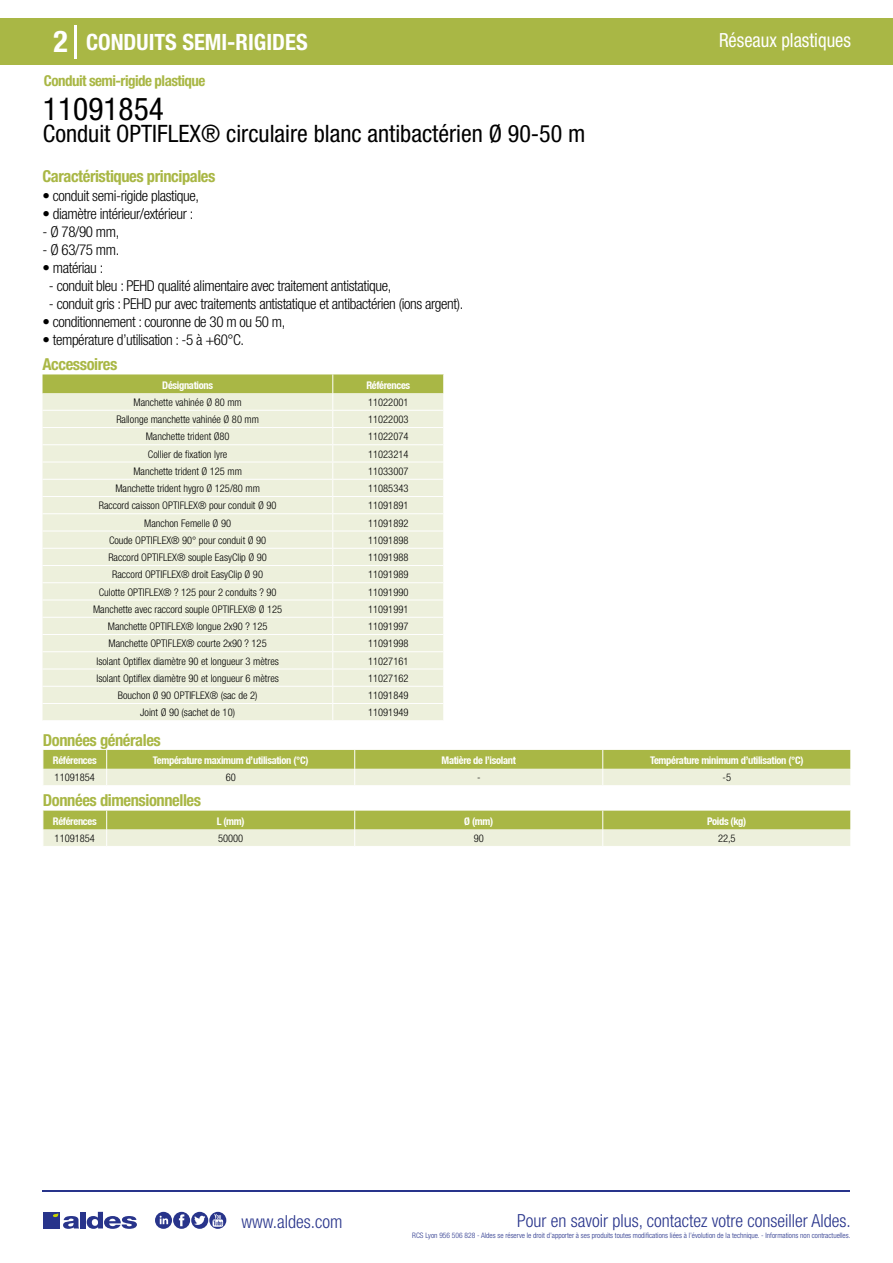
<style>
.page{position:relative;width:893px;height:1263px;background:#fff}
.page>*{position:absolute;margin:0;border:0;box-sizing:border-box;transform-origin:0 0}
.t1{font:condensed 31.5px "Helvetica Neue LT Std";color:#000}
.t2{font:700 condensed 30px "Helvetica Neue LT Std";color:#fff}
.t3{font:condensed 24px "Helvetica Neue LT Std";color:#000}
.t4{font:700 condensed 22.5px "Helvetica Neue LT Std";color:#fff}
.t5{font:condensed 19.5px "Helvetica Neue LT Std";color:#fff;scale:.95 1}
.t6{font:300 condensed 18px "Helvetica Neue";color:#28348b}
.t7{font:700 condensed 16.5px "Helvetica Neue LT Std";letter-spacing:-.025em;color:#a9b745}
.t8{font:300 condensed 15px "Helvetica Neue LT Std";letter-spacing:-.025em;color:#000}
.t9{font:700 condensed 15px "Helvetica Neue LT Std";letter-spacing:-.035em;color:#a9b745}
.t10{font:300 condensed 10.5px "Helvetica Neue";color:#000}
.t11{font:700 condensed 10.5px "Helvetica Neue";letter-spacing:-.03em;color:#fff}
.t12{font:300 condensed 7.5px "Helvetica Neue";color:#28348b}
</style>
<div class="page">
<div style="left:0;top:18px;width:893px;height:46px;background:#a9b745"></div>
<hr style="left:74px;top:25px;width:2px;height:33px;background:#fff">
<hr style="left:43px;top:1190px;width:807px;height:1px;background:#28348b">
<svg style="left:155px;top:1212px;width:71px;height:17px"></svg>
<div style="left:43px;top:1212px;width:17px;height:16px;background:#28348b"></div>
<div style="left:80px;top:1212px;width:6px;height:16px;background:#28348b"></div>
<svg style="left:87px;top:1212px;width:50px;height:17px"></svg>
<svg style="left:53px;top:1213px;width:26px;height:16px"></svg>
<svg style="left:43px;top:374px;width:401px;height:346px;background:#eaedd5"></svg>
<svg style="left:43px;top:750px;width:808px;height:35px;background:#c8d18b"></svg>
<svg style="left:43px;top:811px;width:808px;height:35px;background:#c9d28d"></svg>
<h2 class="t2" style="left:54px;top:24px;width:16px">2</h2>
<h3 class="t4" style="left:86px;top:28px;width:223px">CONDUITS SEMI-RIGIDES</h3>
<h3 class="t5" style="left:719px;top:29px;width:140px">Réseaux plastiques</h3>
<h3 class="t9" style="left:44px;top:71px;width:163px">Conduit semi-rigide plastique</h3>
<h1 class="t1" style="left:43px;top:91px;width:122px">11091854</h1>
<h3 class="t3" style="left:43px;top:120px;width:544px">Conduit OPTIFLEX® circulaire blanc antibactérien Ø 90-50 m</h3>
<h3 class="t7" style="left:43px;top:166px;width:174px">Caractéristiques principales</h3>
<h3 class="t8" style="left:43px;top:187px;width:158px">• conduit semi-rigide plastique,</h3>
<h3 class="t8" style="left:43px;top:205px;width:152px">• diamètre intérieur/extérieur :</h3>
<h3 class="t8" style="left:43px;top:223px;width:78px">- Ø 78/90 mm,</h3>
<h3 class="t8" style="left:43px;top:241px;width:78px">- Ø 63/75 mm.</h3>
<h3 class="t8" style="left:43px;top:259px;width:62px">• matériau :</h3>
<h3 class="t8" style="left:49px;top:277px;width:344px">- conduit bleu : PEHD qualité alimentaire avec traitement antistatique,</h3>
<h3 class="t8" style="left:49px;top:295px;width:416px">- conduit gris : PEHD pur avec traitements antistatique et antibactérien (ions argent).</h3>
<h3 class="t8" style="left:43px;top:313px;width:244px">• conditionnement : couronne de 30 m ou 50 m,</h3>
<h3 class="t8" style="left:43px;top:331px;width:203px">• température d’utilisation : -5 à +60°C.</h3>
<h3 class="t7" style="left:43px;top:354px;width:76px">Accessoires</h3>
<p class="t11" style="left:162px;top:379px;width:52px">Désignations</p>
<p class="t11" style="left:366px;top:379px;width:45px">Références</p>
<p class="t10" style="left:134px;top:396px;width:110px">Manchette vahinée Ø 80 mm</p>
<p class="t10" style="left:368px;top:396px;width:42px">11022001</p>
<p class="t10" style="left:116px;top:413px;width:144px">Rallonge manchette vahinée Ø 80 mm</p>
<p class="t10" style="left:368px;top:413px;width:42px">11022003</p>
<p class="t10" style="left:146px;top:431px;width:85px">Manchette trident Ø80</p>
<p class="t10" style="left:368px;top:431px;width:42px">11022074</p>
<p class="t10" style="left:148px;top:448px;width:81px">Collier de fixation lyre</p>
<p class="t10" style="left:368px;top:448px;width:42px">11023214</p>
<p class="t10" style="left:133px;top:465px;width:110px">Manchette trident Ø 125 mm</p>
<p class="t10" style="left:368px;top:465px;width:42px">11033007</p>
<p class="t10" style="left:115px;top:482px;width:146px">Manchette trident hygro Ø 125/80 mm</p>
<p class="t10" style="left:368px;top:482px;width:42px">11085343</p>
<p class="t10" style="left:99px;top:500px;width:179px">Raccord caisson OPTIFLEX® pour conduit Ø 90</p>
<p class="t10" style="left:368px;top:500px;width:42px">11091891</p>
<p class="t10" style="left:144px;top:517px;width:88px">Manchon Femelle Ø 90</p>
<p class="t10" style="left:368px;top:517px;width:42px">11091892</p>
<p class="t10" style="left:109px;top:534px;width:159px">Coude OPTIFLEX® 90° pour conduit Ø 90</p>
<p class="t10" style="left:368px;top:534px;width:42px">11091898</p>
<p class="t10" style="left:108px;top:551px;width:160px">Raccord OPTIFLEX® souple EasyClip Ø 90</p>
<p class="t10" style="left:368px;top:551px;width:42px">11091988</p>
<p class="t10" style="left:112px;top:569px;width:152px">Raccord OPTIFLEX® droit EasyClip Ø 90</p>
<p class="t10" style="left:368px;top:569px;width:42px">11091989</p>
<p class="t10" style="left:99px;top:586px;width:179px">Culotte OPTIFLEX® ? 125 pour 2 conduits ? 90</p>
<p class="t10" style="left:368px;top:586px;width:42px">11091990</p>
<p class="t10" style="left:93px;top:603px;width:191px">Manchette avec raccord souple OPTIFLEX® Ø 125</p>
<p class="t10" style="left:368px;top:603px;width:42px">11091991</p>
<p class="t10" style="left:108px;top:620px;width:161px">Manchette OPTIFLEX® longue 2x90 ? 125</p>
<p class="t10" style="left:368px;top:620px;width:42px">11091997</p>
<p class="t10" style="left:109px;top:638px;width:160px">Manchette OPTIFLEX® courte 2x90 ? 125</p>
<p class="t10" style="left:368px;top:638px;width:42px">11091998</p>
<p class="t10" style="left:96px;top:655px;width:184px">Isolant Optiflex diamètre 90 et longueur 3 mètres</p>
<p class="t10" style="left:368px;top:655px;width:42px">11027161</p>
<p class="t10" style="left:96px;top:672px;width:184px">Isolant Optiflex diamètre 90 et longueur 6 mètres</p>
<p class="t10" style="left:368px;top:672px;width:42px">11027162</p>
<p class="t10" style="left:118px;top:689px;width:141px">Bouchon Ø 90 OPTIFLEX® (sac de 2)</p>
<p class="t10" style="left:368px;top:689px;width:42px">11091849</p>
<p class="t10" style="left:140px;top:707px;width:96px">Joint Ø 90 (sachet de 10)</p>
<p class="t10" style="left:368px;top:707px;width:42px">11091949</p>
<h3 class="t7" style="left:43px;top:730px;width:119px">Données générales</h3>
<p class="t11" style="left:53px;top:754px;width:45px">Références</p>
<p class="t11" style="left:153px;top:754px;width:157px">Température maximum d’utilisation (°C)</p>
<p class="t11" style="left:442px;top:754px;width:76px">Matière de l’isolant</p>
<p class="t11" style="left:650px;top:754px;width:155px">Température minimum d’utilisation (°C)</p>
<p class="t10" style="left:55px;top:771px;width:42px">11091854</p>
<p class="t10" style="left:226px;top:771px;width:12px">60</p>
<p class="t10" style="left:477px;top:771px;width:5px">-</p>
<p class="t10" style="left:722px;top:771px;width:10px">-5</p>
<h3 class="t7" style="left:43px;top:790px;width:160px">Données dimensionnelles</h3>
<p class="t11" style="left:53px;top:815px;width:45px">Références</p>
<p class="t11" style="left:217px;top:815px;width:29px">L (mm)</p>
<p class="t11" style="left:464px;top:815px;width:30px">Ø (mm)</p>
<p class="t11" style="left:707px;top:815px;width:41px">Poids (kg)</p>
<p class="t10" style="left:55px;top:832px;width:42px">11091854</p>
<p class="t10" style="left:218px;top:832px;width:27px">50000</p>
<p class="t10" style="left:474px;top:832px;width:12px">90</p>
<p class="t10" style="left:718px;top:832px;width:19px">22,5</p>
<h3 class="t6" style="left:241px;top:1211px;width:102px">www.aldes.com</h3>
<h3 class="t6" style="left:517px;top:1211px;width:335px">Pour en savoir plus, contactez votre conseiller Aldes.</h3>
<p class="t12" style="left:412px;top:1230px;width:440px">RCS Lyon 956 506 828 - Aldes se réserve le droit d’apporter à ses produits toutes modifications liées à l’évolution de la technique. - Informations non contractuelles.</p>
</div>
